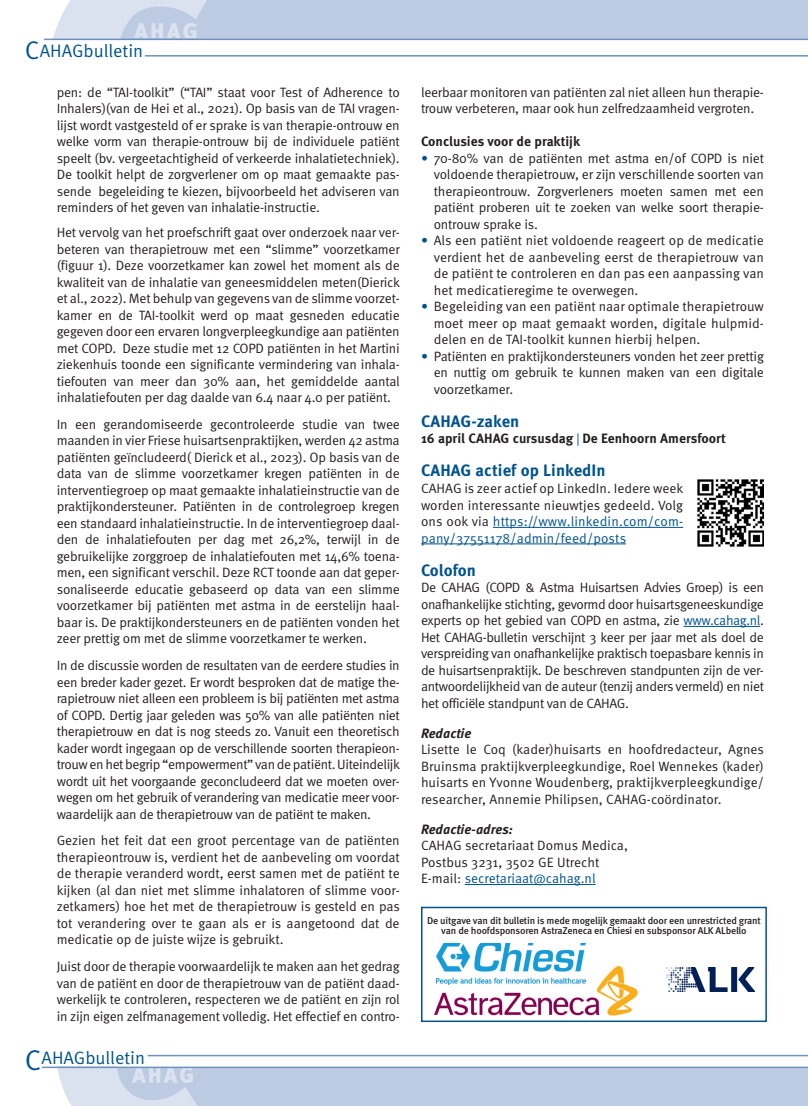
<style>
.page{position:relative;width:808px;height:1106px;background:#fff}
.page>*{position:absolute;margin:0;border:0;box-sizing:border-box;transform-origin:0 0}
.Normaal{font:18px "Meta OT Norm";color:#00538d}
.kop2{font:700 16.5px "Meta OT";letter-spacing:.005em;color:#00538d}
.kop2_niet_op_regel{font:700 16.5px "Meta OT";color:#00538d}
.brood_niet_op_regel{font:13.5px/16.5px "Meta OT Norm";letter-spacing:-.02em;color:#231f20;text-align:justify}
.brood{font:13.5px/16.5px "Meta OT Norm";letter-spacing:.01em;color:#231f20;text-align:justify}
.brood-2{font:700 13.5px "Meta OT";color:#231f20}
.brood_niet_op_regel-2{font:13.5px "Meta OT Norm";color:#231f20}
.brood_niet_op_regel-3{font:13.5px "Meta OT Norm";color:#00538d}
.kop3{font:700 13.5px "Meta OT";color:#231f20}
.brood_niet_op_regel-4{font:italic 700 13.5px "Meta OT";color:#231f20}
.brood-3{font:500 9.9px/10.5px "Meta OT";letter-spacing:-.02em;color:#231f20;text-align:center}
.s1{font-size:25.5px}
.s2{font-size:28.5px}
.s3{color:#00538d}
.s4{font-family:"Meta OT Norm";font-weight:400;font-size:12.9px;color:#00538d}
.s5{color:#231f20}
</style>
<div class="page">
<div style="left:107px;top:0;width:701px;height:39px;background:#bccbe2"></div>
<div style="left:107px;top:1067px;width:701px;height:39px;background:#bccbe2"></div>
<hr style="left:148px;top:1054px;width:660px;height:2px;background:#6d92bd">
<hr style="left:145px;top:55px;width:663px;height:2px;background:#6d92bd">
<svg style="left:48px;top:0;width:180px;height:39px"></svg>
<hr style="left:44px;top:39px;width:764px;height:1px;background:#6d92bd">
<svg style="left:55px;top:1068px;width:142px;height:38px"></svg>
<hr style="left:42px;top:1066px;width:766px;height:2px;background:#6d92bd">
<hr style="left:493px;top:527px;width:190px;height:1px;background:#00538d">
<hr style="left:421px;top:543px;width:205px;height:1px;background:#00538d">
<hr style="left:683px;top:626px;width:77px;height:1px;background:#00538d">
<hr style="left:465px;top:884px;width:130px;height:1px;background:#00538d">
<img style="left:697px;top:479px;width:67px;height:68px">
<div style="left:421px;top:906px;width:346px;height:116px;border:2px solid #00538d"></div>
<img style="left:434px;top:965px;width:204px;height:51px">
<img style="left:436px;top:943px;width:150px;height:41px">
<img style="left:666px;top:967px;width:88px;height:24px">
<p class="Normaal" style="left:25px;top:41px;width:120px"><span class="s1">C</span>AHAGbulletin</p>
<p class="brood_niet_op_regel" style="left:57px;top:84px;width:345px">pen: de “TAI-toolkit” (“TAI” staat voor Test of Adherence to Inhalers)(van de Hei et al., 2021). Op basis van de TAI vragen&shy;lijst wordt vastgesteld of er sprake is van therapie-ontrouw en welke vorm van therapie-ontrouw bij de individuele patiënt speelt (bv. vergeetachtigheid of verkeerde inhalatietechniek).<br>De toolkit helpt de zorgverlener om op maat gemaakte pas&shy;sende begeleiding te kiezen, bijvoorbeeld het adviseren van reminders of het geven van inhalatie-instructie.</p>
<p class="brood_niet_op_regel" style="left:57px;top:224px;width:345px">Het vervolg van het proefschrift gaat over onderzoek naar ver&shy;beteren van therapietrouw met een “slimme” voorzetkamer (figuur 1). Deze voorzetkamer kan zowel het moment als de kwaliteit van de inhalatie van geneesmiddelen meten(Dierick et al., 2022). Met behulp van gegevens van de slimme voorzet&shy;kamer en de TAI-toolkit werd op maat gesneden educatie gegeven door een ervaren longverpleegkundige aan patiënten met COPD. Deze studie met 12 COPD patiënten in het Martini ziekenhuis toonde een significante vermindering van inhala&shy;tiefouten van meer dan 30% aan, het gemiddelde aantal inhalatiefouten per dag daalde van 6.4 naar 4.0 per patiënt.</p>
<p class="brood_niet_op_regel" style="left:57px;top:416px;width:345px">In een gerandomiseerde gecontroleerde studie van twee maanden in vier Friese huisartsenpraktijken, werden 42 astma patiënten geïncludeerd( Dierick et al., 2023). Op basis van de data van de slimme voorzetkamer kregen patiënten in de interventiegroep op maat gemaakte inhalatieinstructie van de praktijkondersteuner. Patiënten in de controlegroep kregen een standaard inhalatieinstructie. In de interventiegroep daal&shy;den de inhalatiefouten per dag met 26,2%, terwijl in de gebruikelijke zorggroep de inhalatiefouten met 14,6% toena&shy;men, een significant verschil. Deze RCT toonde aan dat geper&shy;sonaliseerde educatie gebaseerd op data van een slimme voorzetkamer bij patiënten met astma in de eerstelijn haal&shy;baar is. De praktijkondersteuners en de patiënten vonden het zeer prettig om met de slimme voorzetkamer te werken.</p>
<p class="brood_niet_op_regel" style="left:57px;top:657px;width:345px">In de discussie worden de resultaten van de eerdere studies in een breder kader gezet. Er wordt besproken dat de matige the&shy;rapietrouw niet alleen een probleem is bij patiënten met astma of COPD. Dertig jaar geleden was 50% van alle patiënten niet therapietrouw en dat is nog steeds zo. Vanuit een theoretisch kader wordt ingegaan op de verschillende soorten therapieon&shy;trouw en het begrip “empowerment” van de patiënt. Uiteindelijk wordt uit het voorgaande geconcludeerd dat we moeten over&shy;wegen om het gebruik of verandering van medicatie meer voor&shy;waardelijk aan de therapietrouw van de patiënt te maken.</p>
<p class="brood_niet_op_regel" style="left:57px;top:832px;width:345px">Gezien het feit dat een groot percentage van de patiënten therapieontrouw is, verdient het de aanbeveling om voordat de therapie veranderd wordt, eerst samen met de patiënt te kijken (al dan niet met slimme inhalatoren of slimme voor&shy;zetkamers) hoe het met de therapietrouw is gesteld en pas tot verandering over te gaan als er is aangetoond dat de medicatie op de juiste wijze is gebruikt.</p>
<p class="brood_niet_op_regel" style="left:57px;top:958px;width:344px">Juist door de therapie voorwaardelijk te maken aan het gedrag van de patiënt en door de therapietrouw van de patiënt daad&shy;werkelijk te controleren, respecteren we de patiënt en zijn rol in zijn eigen zelfmanagement volledig. Het effectief en contro-</p>
<p class="Normaal" style="left:25px;top:1047px;width:122px"><span class="s2">C</span>AHAGbulletin</p>
<p class="brood_niet_op_regel" style="left:421px;top:84px;width:344px">leerbaar monitoren van patiënten zal niet alleen hun therapie&shy;trouw verbeteren, maar ook hun zelfredzaamheid vergroten.</p>
<p class="kop3" style="left:421px;top:134px;width:161px">Conclusies voor de praktijk</p>
<p class="brood_niet_op_regel" style="left:434px;top:150px;width:332px;text-indent:-13px"><span class="s3">•</span> 70-80% van de patiënten met astma en/of COPD is niet voldoende therapietrouw, er zijn verschillende soorten van therapieontrouw. Zorgverleners moeten samen met een patiënt proberen uit te zoeken van welke soort therapie&shy;ontrouw sprake is.</p>
<p class="brood_niet_op_regel" style="left:434px;top:233px;width:332px;text-indent:-13px"><span class="s3">•</span> Als een patiënt niet voldoende reageert op de medicatie verdient het de aanbeveling eerst de therapietrouw van de patiënt te controleren en dan pas een aanpassing van het medicatieregime te overwegen.</p>
<p class="brood_niet_op_regel" style="left:434px;top:299px;width:332px;text-indent:-13px"><span class="s3">•</span> Begeleiding van een patiënt naar optimale therapietrouw moet meer op maat gemaakt worden, digitale hulpmid&shy;delen en de TAI-toolkit kunnen hierbij helpen.</p>
<p class="brood_niet_op_regel" style="left:434px;top:348px;width:332px;text-indent:-13px"><span class="s3">•</span> Patiënten en praktijkondersteuners vonden het zeer prettig en nuttig om gebruik te kunnen maken van een digitale voorzetkamer.</p>
<p class="kop2_niet_op_regel" style="left:421px;top:411px;width:100px">CAHAG-zaken</p>
<p class="brood-2" style="left:421px;top:431px;width:306px">16 april CAHAG cursusdag <span class="s4">|</span> De Eenhoorn Amersfoort</p>
<p class="kop2" style="left:421px;top:461px;width:186px">CAHAG actief op LinkedIn</p>
<p class="brood" style="left:421px;top:480px;width:264px">CAHAG is zeer actief op LinkedIn. Iedere week worden interessante nieuwtjes gedeeld. Volg ons ook via <span class="s3">https://www.linkedin.com/com&shy;pany/37551178/admin/feed/posts</span></p>
<p class="kop2_niet_op_regel" style="left:421px;top:560px;width:57px">Colofon</p>
<p class="brood_niet_op_regel" style="left:421px;top:579px;width:345px">De CAHAG (COPD &amp; Astma Huisartsen Advies Groep) is een onafhankelijke stichting, gevormd door huisartsgeneeskundige experts op het gebied van COPD en astma, zie <span class="s3">www.cahag.nl</span>.<br>Het CAHAG-bulletin verschijnt 3 keer per jaar met als doel de verspreiding van onafhankelijke praktisch toepasbare kennis in de huisartsenpraktijk. De beschreven standpunten zijn de ver&shy;antwoordelijkheid van de auteur (tenzij anders vermeld) en niet het officiële standpunt van de CAHAG.</p>
<p class="brood_niet_op_regel-4" style="left:421px;top:725px;width:52px">Redactie</p>
<p class="brood_niet_op_regel" style="left:421px;top:741px;width:345px">Lisette le Coq (kader)huisarts en hoofdredacteur, Agnes Bruinsma praktijkverpleegkundige, Roel Wennekes (kader) huisarts en Yvonne Woudenberg, praktijkverpleegkundige/ researcher, Annemie Philipsen, CAHAG-coördinator.</p>
<p class="brood_niet_op_regel-4" style="left:421px;top:821px;width:93px">Redactie-adres:</p>
<p class="brood_niet_op_regel-2" style="left:421px;top:837px;width:208px">CAHAG secretariaat Domus Medica,</p>
<p class="brood_niet_op_regel" style="left:421px;top:854px;width:180px">Postbus 3231, 3502 GE Utrecht</p>
<p class="brood_niet_op_regel-3" style="left:421px;top:870px;width:176px"><span class="s5">E-mail:</span> secretariaat@cahag.nl</p>
<p class="brood-3" style="left:427px;top:915px;width:335px">De uitgave van dit bulletin is mede mogelijk gemaakt door een unrestricted grant van de hoofdsponsoren AstraZeneca en Chiesi en subsponsor ALK ALbello</p>
</div>
